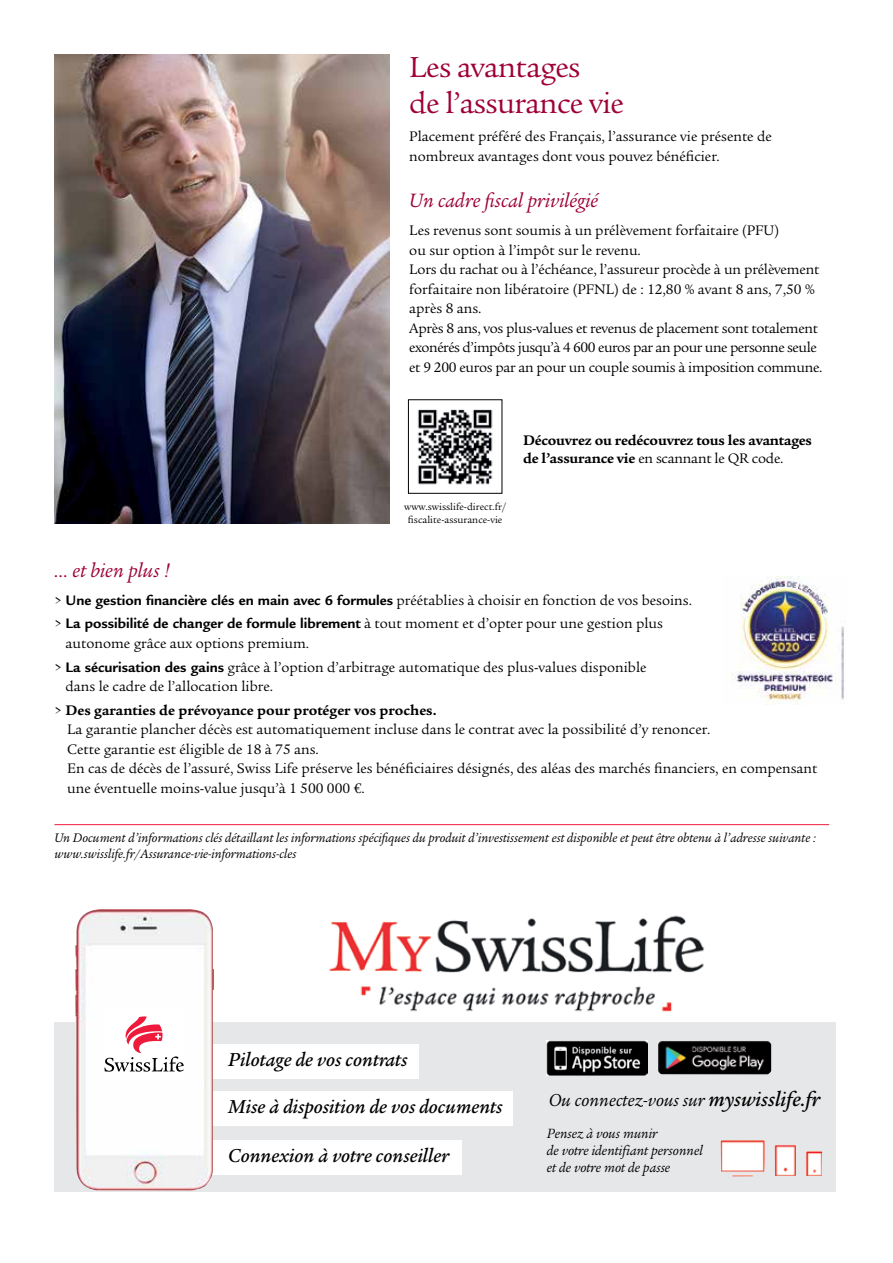
<style>
.page{position:relative;width:893px;height:1263px;background:#fff}
.page>*{position:absolute;margin:0;border:0;box-sizing:border-box;transform-origin:0 0}
.t1{font:31.5px/36px "Legacy Serif";letter-spacing:-.02em;color:#9e0036}
.t2{font:italic 21px "Legacy Serif";color:#9e0036}
.t3{font:italic 500 20.25px "Legacy Serif Std";color:#000}
.t4{font:italic 18.9px "Legacy Serif LT";color:#000}
.t5{font:15px/19.5px "Legacy Serif";letter-spacing:-.005em;color:#000}
.t6{font:15px/19.5px "Legacy Serif Std";color:#000}
.t7{font:700 15px/23.7px "Legacy Sans";color:#000}
.t8{font:700 15px/18px "Legacy Serif";letter-spacing:-.005em;color:#000}
.t9{font:italic 14.55px/17.4px "Legacy Serif LT";color:#000}
.t10{font:italic 13.5px/16.2px "Legacy Serif LT";color:#000}
.t11{font:10.5px/12.6px "Legacy Serif";color:#000;text-align:center}
.s1{font-weight:400}
.s2{font-family:"Legacy Serif";font-weight:400}
.s3{font-family:"Legacy Serif Std";font-weight:400}
.s4{font-family:"Legacy Serif"}
.s5{font-family:"Legacy Sans";font-weight:700}
.s6{font-family:"Legacy Serif Std";font-weight:500;font-size:21.75px}
</style>
<div class="page">
<img style="left:54px;top:54px;width:335px;height:469px">
<hr style="left:892px;top:133px;width:1px;height:1130px;background:#ed1a3b">
<svg style="left:892px;top:133px;width:1px;height:147px"></svg>
<img style="left:417px;top:409px;width:76px;height:76px">
<div style="left:408px;top:399px;width:94px;height:95px;border:1px solid #000"></div>
<img style="left:329px;top:915px;width:375px;height:97px">
<div style="left:54px;top:1022px;width:782px;height:169px;background:#e6e7e8"></div>
<div style="left:208px;top:1044px;width:211px;height:34px;background:#fff"></div>
<div style="left:208px;top:1092px;width:305px;height:34px;background:#fff"></div>
<div style="left:208px;top:1140px;width:254px;height:34px;background:#fff"></div>
<img style="left:75px;top:909px;width:139px;height:281px">
<div style="left:104px;top:1009px;width:80px;height:70px;background:#fff"></div>
<svg style="left:104px;top:1016px;width:80px;height:56px"></svg>
<img style="left:721px;top:1140px;width:101px;height:36px">
<img style="left:546px;top:1040px;width:102px;height:35px">
<img style="left:658px;top:1041px;width:113px;height:33px">
<img style="left:732px;top:576px;width:113px;height:128px">
<hr style="left:54px;top:824px;width:775px;height:1px;background:#ed1a3b">
<h1 class="t1" style="left:409px;top:50px;width:216px">Les avantages<br>de l’assurance vie</h1>
<p class="t5" style="left:409px;top:127px;width:364px">Placement préféré des Français, l’assurance vie présente de nombreux avantages dont vous pouvez bénéficier.</p>
<h2 class="t2" style="left:409px;top:189px;width:190px">Un cadre fiscal privilégié</h2>
<p class="t5" style="left:409px;top:221px;width:415px">Les revenus sont soumis à un prélèvement forfaitaire (PFU)<br>ou sur option à l’impôt sur le revenu.<br>Lors du rachat ou à l’échéance, l’assureur procède à un prélèvement forfaitaire non libératoire (PFNL) de : 12,80 % avant 8 ans, 7,50 % après 8 ans.<br>Après 8 ans, vos plus-values et revenus de placement sont totalement exonérés d’impôts jusqu’à 4 600 euros par an pour une personne seule et 9 200 euros par an pour un couple soumis à imposition commune.</p>
<p class="t11" style="left:404px;top:501px;width:103px">www.swisslife-direct.fr/ fiscalite-assurance-vie</p>
<p class="t8" style="left:523px;top:431px;width:290px">Découvrez ou redécouvrez tous les avantages de l’assurance vie <span class="s1">en scannant le QR code.</span></p>
<h2 class="t2" style="left:54px;top:558px;width:117px">… et bien plus !</h2>
<p class="t7" style="left:54px;top:588px;width:639px"><span class="s2">&gt;</span> Une gestion financière clés en main avec 6 formules <span class="s3">préétablies à choisir en fonction de vos besoins. </span><span class="s2">&gt;</span> La possibilité de changer de formule librement <span class="s3">à tout moment et d’opter pour une gestion plus</span></p>
<p class="t6" style="left:54px;top:631px;width:594px;line-height:23.7px;text-indent:11px">autonome grâce aux options premium.<br><span class="s4">&gt;</span> <span class="s5">La sécurisation des gains</span> grâce à l’option d’arbitrage automatique des plus-values disponible</p>
<p class="t6" style="left:66px;top:677px;width:209px">dans le cadre de l’allocation libre.</p>
<p class="t8" style="left:54px;top:701px;width:384px"><span class="s1">&gt;</span> Des garanties de prévoyance pour protéger vos proches.</p>
<p class="t6" style="left:67px;top:720px;width:752px">La garantie plancher décès est automatiquement incluse dans le contrat avec la possibilité d’y renoncer.<br>Cette garantie est éligible de 18 à 75 ans.<br>En cas de décès de l’assuré, Swiss Life préserve les bénéficiaires désignés, des aléas des marchés financiers, en compensant une éventuelle moins-value jusqu’à 1 500 000 €.</p>
<p class="t10" style="left:54px;top:830px;width:763px">Un Document d’informations clés détaillant les informations spécifiques du produit d’investissement est disponible et peut être obtenu à l’adresse suivante : www.swisslife.fr/Assurance-vie-informations-cles</p>
<h3 class="t3" style="left:228px;top:1047px;width:181px">Pilotage de vos contrats</h3>
<h3 class="t3" style="left:228px;top:1095px;width:276px">Mise à disposition de vos documents</h3>
<h3 class="t3" style="left:228px;top:1144px;width:223px">Connexion à votre conseiller</h3>
<p class="t4" style="left:549px;top:1089px;width:273px">Ou connectez-vous sur <span class="s6">myswisslife.fr</span></p>
<p class="t9" style="left:547px;top:1124px;width:158px">Pensez à vous munir<br>de votre identifiant personnel et de votre mot de passe</p>
</div>
